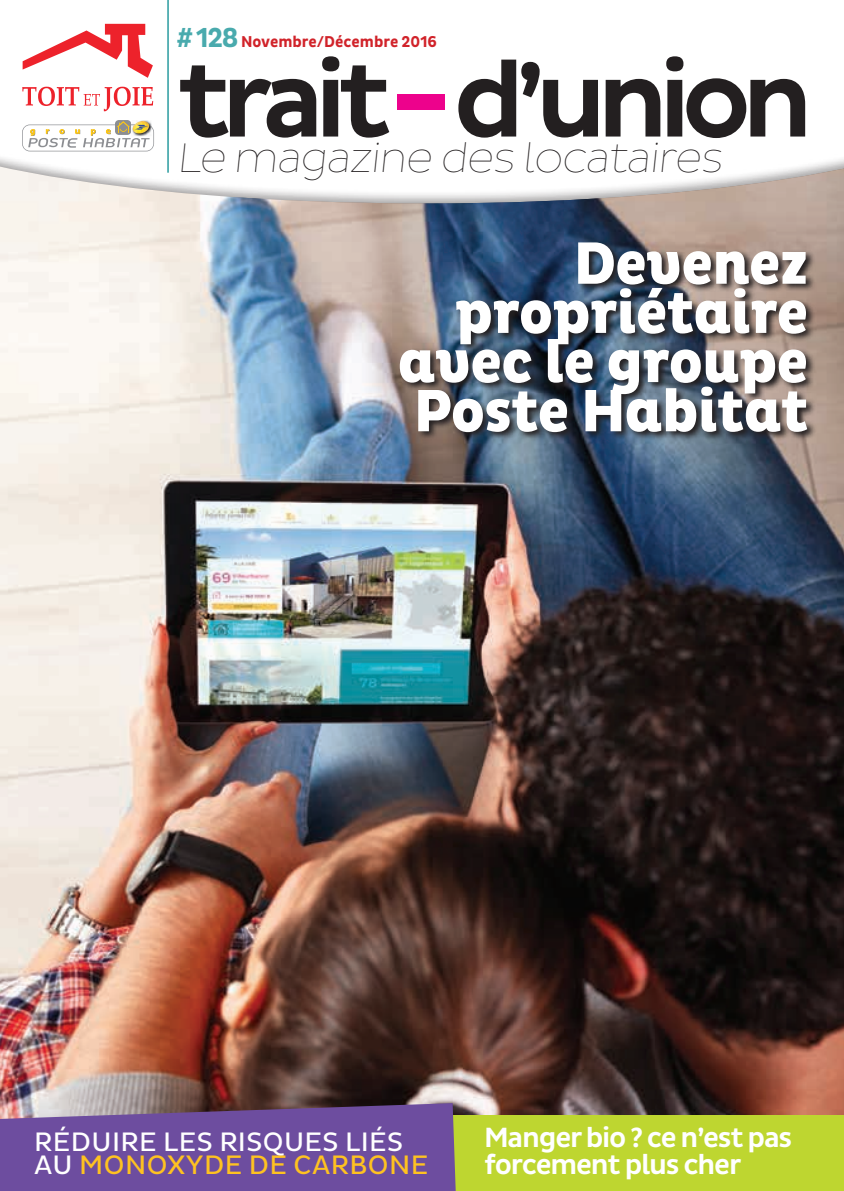
<style>
.page{position:relative;width:844px;height:1191px;background:#fff}
.page>*{position:absolute;margin:0;border:0;box-sizing:border-box;transform-origin:0 0}
.t1{font:500 108.33px "Pluto Sans";letter-spacing:-.09em;color:#231f20}
.t2{font:800 60.73px/49.2px "Pluto Cond";letter-spacing:-.02em;color:#fff;text-align:right}
.t3{font:100 42px "Pluto Sans";color:#231f20}
.t4{font:500 28.35px/26.2px "Pluto Sans Cond";letter-spacing:-.04em;color:#fff;scale:1.07 1}
.t5{font:27.12px/23.6px "Pluto Sans Cond";letter-spacing:.015em;color:#fff;scale:1.1 1}
.t6{font:700 15.92px "Pluto Sans Cond";color:#d1232a}
.s1{font-size:28px;color:#49aaad}
.s2{font-family:"Pluto";font-weight:700;font-size:115.33px;color:#ed028c}
.s3{color:#fec221}
</style>
<div class="page">
<img style="left:0;top:206px;width:843px;height:909px">
<div style="left:0;top:0;width:843px;height:206px;background:#231f20;opacity:.41"></div>
<div style="left:0;top:0;width:843px;height:81px;background:#fff"></div>
<hr style="left:167px;top:0;width:2px;height:173px;background:#49aaad">
<svg style="left:22px;top:87px;width:131px;height:24px"></svg>
<svg style="left:23px;top:24px;width:130px;height:54px"></svg>
<svg style="left:115px;top:120px;width:16px;height:15px"></svg>
<img style="left:131px;top:120px;width:20px;height:1px">
<svg style="left:22px;top:121px;width:132px;height:30px"></svg>
<svg style="left:398px;top:240px;width:418px;height:201px;background:#4e525c"></svg>
<div style="left:318px;top:1115px;width:525px;height:76px;background:#bed630"></div>
<svg style="left:0;top:1103px;width:455px;height:88px;background:#70519b"></svg>
<p class="t6" style="left:176px;top:33px;width:262px"><span class="s1"># 128</span> Novembre/Décembre 2016</p>
<h1 class="t1" style="left:176px;top:38px;width:638px">trait<span class="s2">-</span>d’union</h1>
<p class="t3" style="left:176px;top:134px;width:552px">Le magazine des locataires</p>
<p class="t2" style="left:397px;top:240px;width:412px">Devenez propriétaire avec le groupe<br>Poste Habitat</p>
<p class="t5" style="left:34px;top:1130px;width:359px">RÉDUIRE LES RISQUES LIÉS<br>AU <span class="s3">MONOXYDE DE CARBONE</span></p>
<p class="t4" style="left:484px;top:1125px;width:289px">Manger bio ? ce n’est pas forcement plus cher</p>
</div>
